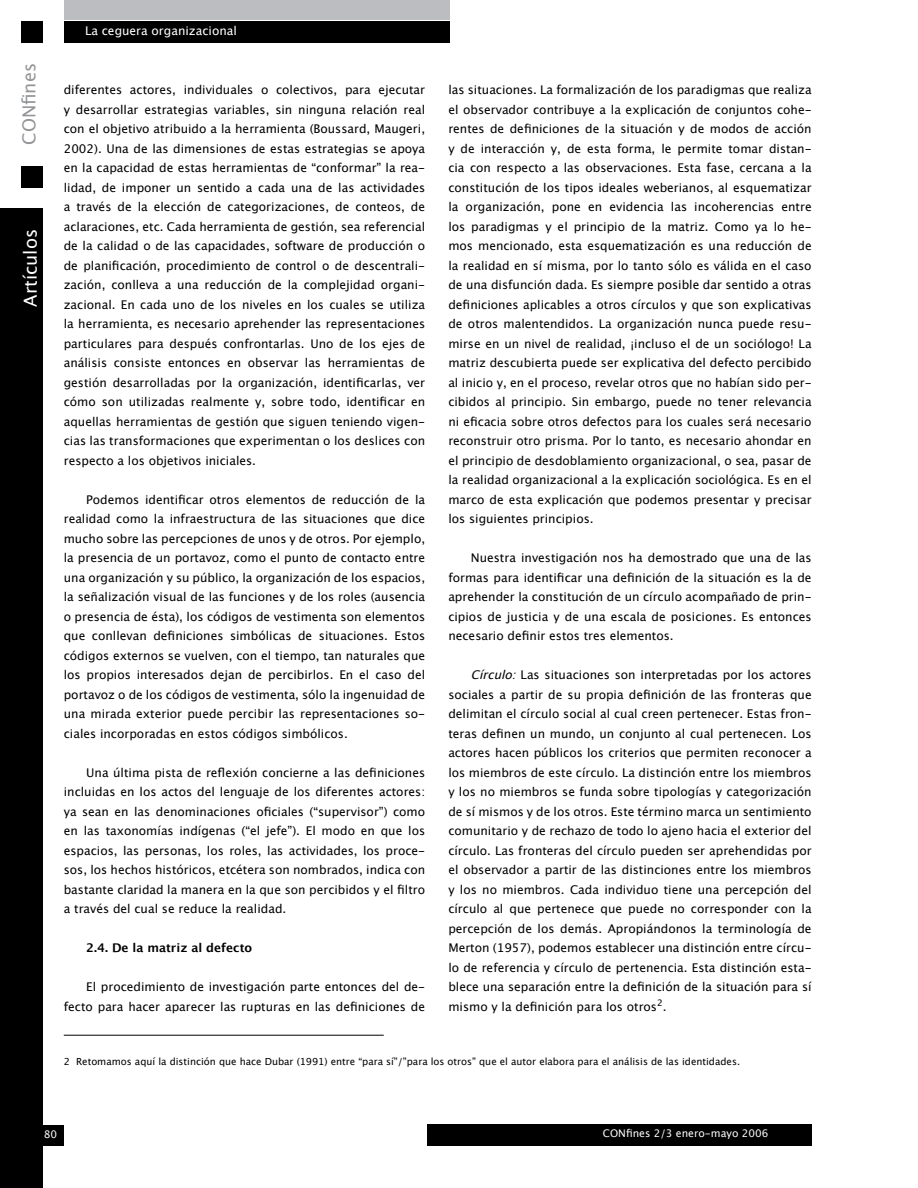
<style>
.page{position:relative;width:918px;height:1188px;background:#fff}
.page>*{position:absolute;margin:0;border:0;box-sizing:border-box;transform-origin:0 0}
.t1{font:18px "Lucida Grande";color:#fff}
.t2{font:18px "Lucida Grande";color:#939598}
.t3{font:12px/19.5px "Lucida Grande";color:#000;text-align:justify}
.t4{font:12px "Lucida Grande";color:#fff}
.t5{font:700 12px "Lucida Grande";color:#000}
.t6{font:10.5px "Lucida Grande";color:#fcfcfc}
.t7{font:9.75px "Lucida Grande";color:#000}
.s1{font-style:italic}
</style>
<div class="page">
<div style="left:0;top:209px;width:43px;height:979px;background:#000"></div>
<div style="left:64px;top:21px;width:386px;height:21px;background:#000"></div>
<div style="left:64px;top:0;width:385px;height:19px;background:#bcbdc0"></div>
<div style="left:21px;top:21px;width:22px;height:21px;background:#000"></div>
<div style="left:21px;top:166px;width:22px;height:21px;background:#000"></div>
<div style="left:428px;top:1124px;width:384px;height:21px;background:#000"></div>
<div style="left:22px;top:1125px;width:42px;height:20px;background:#000"></div>
<hr style="left:64px;top:1035px;width:320px;height:1px;background:#000">
<h1 class="t2" style="left:19px;top:145px;width:83px;rotate:-90deg">CONfines</h1>
<h1 class="t1" style="left:20px;top:307px;width:79px;rotate:-90deg">Artículos</h1>
<p class="t4" style="left:85px;top:24px;width:153px">La ceguera organizacional</p>
<p class="t3" style="left:64px;top:81px;width:363px">diferentes actores, individuales o colectivos, para ejecutar y desarrollar estrategias variables, sin ninguna relación real con el objetivo atribuido a la herramienta (Boussard, Maugeri, 2002). Una de las dimensiones de estas estrategias se apoya en la capacidad de estas herramientas de “conformar” la rea&shy;lidad, de imponer un sentido a cada una de las actividades a través de la elección de categorizaciones, de conteos, de aclaraciones, etc. Cada herramienta de gestión, sea referencial de la calidad o de las capacidades, software de producción o de planificación, procedimiento de control o de descentrali&shy;zación, conlleva a una reducción de la complejidad organi&shy;zacional. En cada uno de los niveles en los cuales se utiliza la herramienta, es necesario aprehender las representaciones particulares para después confrontarlas. Uno de los ejes de análisis consiste entonces en observar las herramientas de gestión desarrolladas por la organización, identificarlas, ver cómo son utilizadas realmente y, sobre todo, identificar en aquellas herramientas de gestión que siguen teniendo vigen&shy;cias las transformaciones que experimentan o los deslices con respecto a los objetivos iniciales.</p>
<p class="t3" style="left:64px;top:490px;width:363px;text-indent:22px">Podemos identificar otros elementos de reducción de la realidad como la infraestructura de las situaciones que dice mucho sobre las percepciones de unos y de otros. Por ejemplo, la presencia de un portavoz, como el punto de contacto entre una organización y su público, la organización de los espacios, la señalización visual de las funciones y de los roles (ausencia o presencia de ésta), los códigos de vestimenta son elementos que conllevan definiciones simbólicas de situaciones. Estos códigos externos se vuelven, con el tiempo, tan naturales que los propios interesados dejan de percibirlos. En el caso del portavoz o de los códigos de vestimenta, sólo la ingenuidad de una mirada exterior puede percibir las representaciones so&shy;ciales incorporadas en estos códigos simbólicos.</p>
<p class="t3" style="left:64px;top:763px;width:363px;text-indent:22px">Una última pista de reflexión concierne a las definiciones incluidas en los actos del lenguaje de los diferentes actores: ya sean en las denominaciones oficiales (“supervisor”) como en las taxonomías indígenas (“el jefe”). El modo en que los espacios, las personas, los roles, las actividades, los proce&shy;sos, los hechos históricos, etcétera son nombrados, indica con bastante claridad la manera en la que son percibidos y el filtro a través del cual se reduce la realidad.</p>
<p class="t5" style="left:86px;top:941px;width:167px">2.4. De la matriz al defecto</p>
<p class="t3" style="left:64px;top:978px;width:363px;text-align:right">El procedimiento de investigación parte entonces del de&shy;fecto para hacer aparecer las rupturas en las definiciones de</p>
<p class="t3" style="left:448px;top:81px;width:365px">las situaciones. La formalización de los paradigmas que realiza el observador contribuye a la explicación de conjuntos cohe&shy;rentes de definiciones de la situación y de modos de acción y de interacción y, de esta forma, le permite tomar distan&shy;cia con respecto a las observaciones. Esta fase, cercana a la constitución de los tipos ideales weberianos, al esquematizar la organización, pone en evidencia las incoherencias entre los paradigmas y el principio de la matriz. Como ya lo he&shy;mos mencionado, esta esquematización es una reducción de la realidad en sí misma, por lo tanto sólo es válida en el caso de una disfunción dada. Es siempre posible dar sentido a otras definiciones aplicables a otros círculos y que son explicativas de otros malentendidos. La organización nunca puede resu&shy;mirse en un nivel de realidad, ¡incluso el de un sociólogo! La matriz descubierta puede ser explicativa del defecto percibido al inicio y, en el proceso, revelar otros que no habían sido per&shy;cibidos al principio. Sin embargo, puede no tener relevancia ni eficacia sobre otros defectos para los cuales será necesario reconstruir otro prisma. Por lo tanto, es necesario ahondar en el principio de desdoblamiento organizacional, o sea, pasar de la realidad organizacional a la explicación sociológica. Es en el marco de esta explicación que podemos presentar y precisar los siguientes principios.</p>
<p class="t3" style="left:448px;top:549px;width:365px;text-indent:22px">Nuestra investigación nos ha demostrado que una de las formas para identificar una definición de la situación es la de aprehender la constitución de un círculo acompañado de prin&shy;cipios de justicia y de una escala de posiciones. Es entonces necesario definir estos tres elementos.</p>
<p class="t3" style="left:448px;top:666px;width:365px;text-indent:22px"><span class="s1">Círculo:</span>Las situaciones son interpretadas por los actores sociales a partir de su propia definición de las fronteras que delimitan el círculo social al cual creen pertenecer. Estas fron&shy;teras definen un mundo, un conjunto al cual pertenecen. Los actores hacen públicos los criterios que permiten reconocer a los miembros de este círculo. La distinción entre los miembros y los no miembros se funda sobre tipologías y categorización de sí mismos y de los otros. Este término marca un sentimiento comunitario y de rechazo de todo lo ajeno hacia el exterior del círculo. Las fronteras del círculo pueden ser aprehendidas por el observador a partir de las distinciones entre los miembros y los no miembros. Cada individuo tiene una percepción del círculo al que pertenece que puede no corresponder con la percepción de los demás. Apropiándonos la terminología de Merton (1957), podemos establecer una distinción entre círcu&shy;lo de referencia y círculo de pertenencia. Esta distinción esta&shy;blece una separación entre la definición de la situación para sí mismo y la definición para los otros<sup>2</sup>.</p>
<p class="t7" style="left:64px;top:1056px;width:678px">2 Retomamos aquí la distinción que hace Dubar (1991) entre “para sí”/”para los otros” que el autor elabora para el análisis de las identidades.</p>
<p class="t6" style="left:44px;top:1128px;width:15px">80</p>
<p class="t6" style="left:603px;top:1127px;width:167px">CONfines 2/3 enero-mayo 2006</p>
</div>
